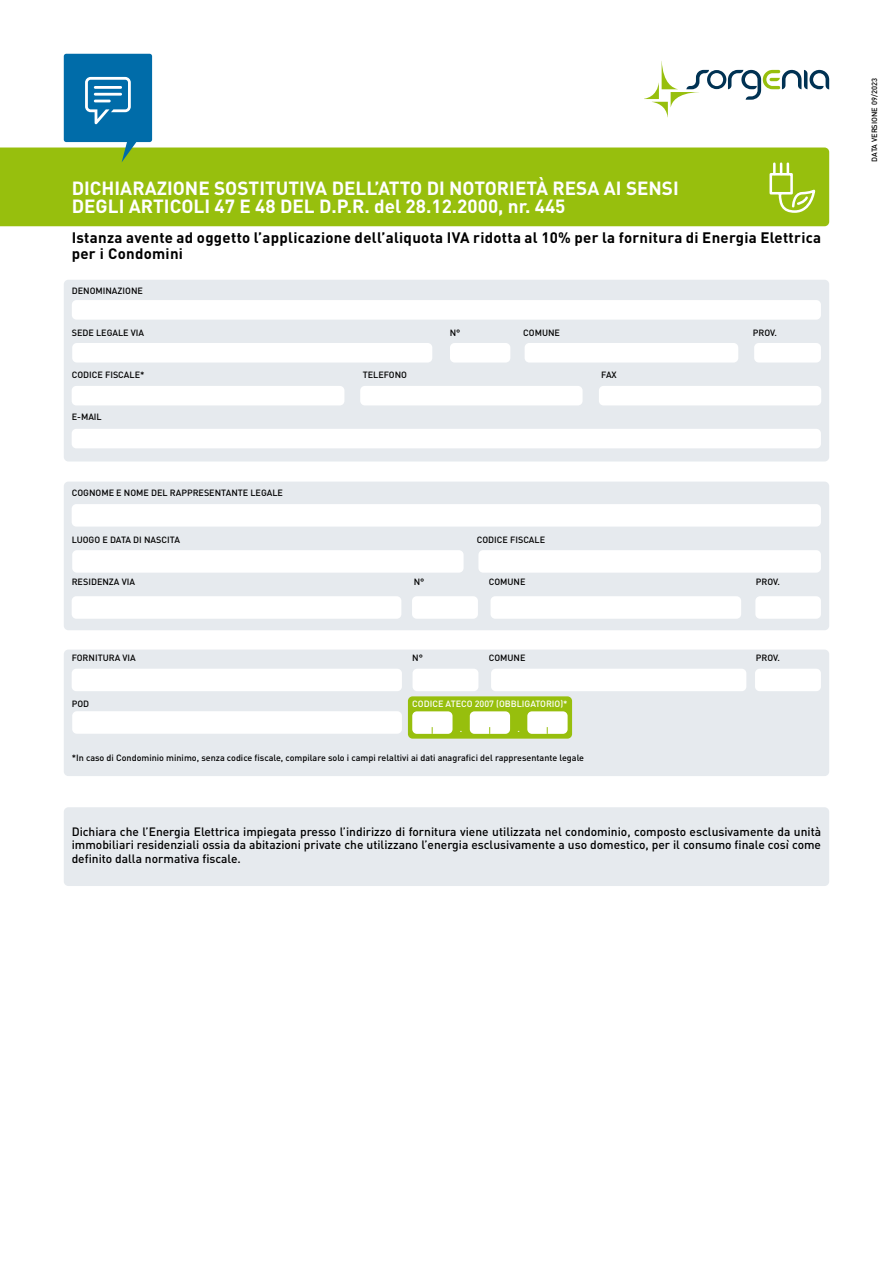
<style>
.page{position:relative;width:893px;height:1263px;background:#fff}
.page>*{position:absolute;margin:0;border:0;box-sizing:border-box;transform-origin:0 0}
.t1{font:700 18.9px/18px "DIN";color:#fff}
.t2{font:700 15px/16.5px "DIN";letter-spacing:.02em;color:#000}
.t3{font:500 12px/13.5px "DIN";color:#000;text-align:justify}
.t4{font:500 9px "DIN";color:#000}
.t5{font:500 9px "DIN";color:#fff}
.t6{font:500 7.5px "DIN";color:#000}
</style>
<div class="page">
<div style="left:64px;top:649px;width:765px;height:127px;background:#e6eaee;border-radius:5px"></div>
<div style="left:408px;top:696px;width:164px;height:43px;background:#97bf0d;border-radius:5px"></div>
<div style="left:412px;top:711px;width:40px;height:23px;background:#fff;border-radius:5px"></div>
<div style="left:470px;top:711px;width:40px;height:23px;background:#fff;border-radius:5px"></div>
<div style="left:527px;top:711px;width:41px;height:23px;background:#fff;border-radius:5px"></div>
<div style="left:64px;top:807px;width:765px;height:79px;background:#e6eaee;border-radius:5px"></div>
<div style="left:64px;top:280px;width:765px;height:181px;background:#e6eaee;border-radius:5px"></div>
<div style="left:64px;top:482px;width:765px;height:148px;background:#e6eaee;border-radius:5px"></div>
<div style="left:755px;top:669px;width:66px;height:22px;background:#fff;border-radius:5px"></div>
<div style="left:72px;top:669px;width:330px;height:22px;background:#fff;border-radius:5px"></div>
<div style="left:413px;top:669px;width:65px;height:22px;background:#fff;border-radius:5px"></div>
<div style="left:491px;top:669px;width:255px;height:22px;background:#fff;border-radius:5px"></div>
<div style="left:72px;top:711px;width:330px;height:23px;background:#fff;border-radius:5px"></div>
<div style="left:0;top:147px;width:829px;height:79px;background:#97bf0d"></div>
<div style="left:72px;top:300px;width:749px;height:20px;background:#fff;border-radius:5px"></div>
<div style="left:72px;top:343px;width:360px;height:19px;background:#fff;border-radius:5px"></div>
<div style="left:450px;top:343px;width:60px;height:19px;background:#fff;border-radius:5px"></div>
<div style="left:525px;top:343px;width:213px;height:19px;background:#fff;border-radius:5px"></div>
<div style="left:754px;top:343px;width:67px;height:19px;background:#fff;border-radius:5px"></div>
<div style="left:72px;top:386px;width:272px;height:19px;background:#fff;border-radius:5px"></div>
<div style="left:72px;top:504px;width:749px;height:23px;background:#fff;border-radius:5px"></div>
<div style="left:72px;top:550px;width:392px;height:23px;background:#fff;border-radius:5px"></div>
<div style="left:478px;top:550px;width:343px;height:23px;background:#fff;border-radius:5px"></div>
<div style="left:72px;top:596px;width:329px;height:23px;background:#fff;border-radius:5px"></div>
<div style="left:412px;top:596px;width:66px;height:23px;background:#fff;border-radius:5px"></div>
<div style="left:755px;top:596px;width:66px;height:23px;background:#fff;border-radius:5px"></div>
<div style="left:490px;top:596px;width:251px;height:23px;background:#fff;border-radius:5px"></div>
<svg style="left:64px;top:54px;width:88px;height:108px;background:#30879e"></svg>
<div style="left:360px;top:386px;width:223px;height:19px;background:#fff;border-radius:5px"></div>
<div style="left:72px;top:429px;width:749px;height:19px;background:#fff;border-radius:5px"></div>
<svg style="left:644px;top:61px;width:185px;height:56px"></svg>
<svg style="left:768px;top:161px;width:48px;height:53px;background:#accc3f"></svg>
<div style="left:599px;top:386px;width:222px;height:19px;background:#fff;border-radius:5px"></div>
<h1 class="t1" style="left:72px;top:179px;width:609px">DICHIARAZIONE SOSTITUTIVA DELL’ATTO DI NOTORIETÀ RESA AI SENSI<br>DEGLI ARTICOLI 47 E 48 DEL D.P.R. del 28.12.2000, nr. 445</h1>
<h2 class="t2" style="left:72px;top:228px;width:751px">Istanza avente ad oggetto l’applicazione dell’aliquota IVA ridotta al 10% per la fornitura di Energia Elettrica per i Condomini</h2>
<p class="t4" style="left:72px;top:285px;width:73px">DENOMINAZIONE</p>
<p class="t4" style="left:72px;top:327px;width:74px">SEDE LEGALE VIA</p>
<p class="t4" style="left:450px;top:327px;width:12px">N°</p>
<p class="t4" style="left:523px;top:327px;width:38px">COMUNE</p>
<p class="t4" style="left:753px;top:327px;width:26px">PROV.</p>
<p class="t4" style="left:72px;top:369px;width:74px">CODICE FISCALE*</p>
<p class="t4" style="left:363px;top:369px;width:46px">TELEFONO</p>
<p class="t4" style="left:601px;top:369px;width:17px">FAX</p>
<p class="t4" style="left:72px;top:411px;width:32px">E-MAIL</p>
<p class="t4" style="left:72px;top:487px;width:213px">COGNOME E NOME DEL RAPPRESENTANTE LEGALE</p>
<p class="t4" style="left:72px;top:534px;width:110px">LUOGO E DATA DI NASCITA</p>
<p class="t4" style="left:477px;top:534px;width:70px">CODICE FISCALE</p>
<p class="t4" style="left:72px;top:576px;width:65px">RESIDENZA VIA</p>
<p class="t4" style="left:414px;top:576px;width:12px">N°</p>
<p class="t4" style="left:489px;top:576px;width:38px">COMUNE</p>
<p class="t4" style="left:756px;top:576px;width:26px">PROV.</p>
<p class="t4" style="left:72px;top:652px;width:66px">FORNITURA VIA</p>
<p class="t4" style="left:412px;top:652px;width:12px">N°</p>
<p class="t4" style="left:489px;top:652px;width:38px">COMUNE</p>
<p class="t4" style="left:756px;top:652px;width:26px">PROV.</p>
<p class="t4" style="left:72px;top:698px;width:19px">POD</p>
<p class="t5" style="left:412px;top:698px;width:157px">CODICE ATECO 2007 (OBBLIGATORIO)*</p>
<p class="t5" style="left:460px;top:723px;width:4px">.</p>
<p class="t5" style="left:517px;top:723px;width:4px">.</p>
<p class="t4" style="left:72px;top:752px;width:514px">*In caso di Condominio minimo, senza codice fiscale, compilare solo i campi relaltivi ai dati anagrafici del rappresentante legale</p>
<p class="t3" style="left:72px;top:824px;width:751px">Dichiara che l’Energia Elettrica impiegata presso l’indirizzo di fornitura viene utilizzata nel condominio, composto esclusivamente da unità immobiliari residenziali ossia da abitazioni private che utilizzano l’energia esclusivamente a uso domestico, per il consumo finale così come definito dalla normativa fiscale.</p>
<p class="t6" style="left:869px;top:162px;width:85px;rotate:-90deg">DATA VERSIONE 09/2023</p>
</div>
